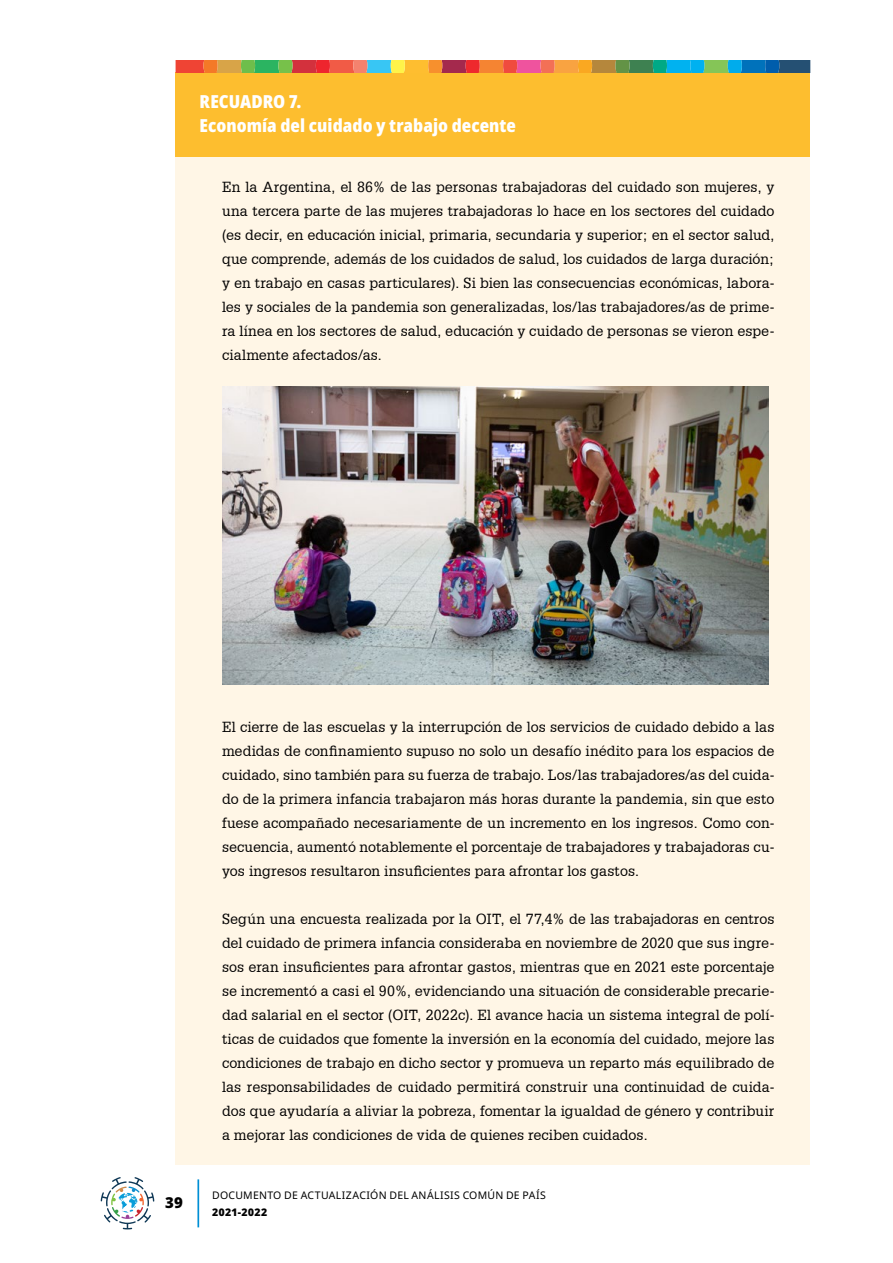
<style>
.page{position:relative;width:893px;height:1263px;background:#fff}
.page>*{position:absolute;margin:0;border:0;box-sizing:border-box;transform-origin:0 0}
.t1{font:900 condensed 18px/24px "Noto Sans";color:#fff}
.t2{font:900 15px "Noto Sans";color:#000}
.t3{font:14.25px/24px "Glypha LT";letter-spacing:.005em;color:#000;text-align:justify}
.t4{font:10.5px "Noto Sans";letter-spacing:.025em;color:#000}
.t5{font:900 10.5px "Noto Sans";letter-spacing:.025em;color:#000}
</style>
<div class="page">
<svg style="left:101px;top:1177px;width:53px;height:52px"></svg>
<hr style="left:197px;top:1179px;width:2px;height:48px;background:#008fd5">
<div style="left:176px;top:144px;width:634px;height:1020px;background:#fff6e6"></div>
<div style="left:176px;top:72px;width:634px;height:84px;background:#fdbe2f"></div>
<svg style="left:176px;top:60px;width:634px;height:12px;background:#998466"></svg>
<img style="left:222px;top:386px;width:546px;height:298px">
<p class="t1" style="left:200px;top:89px;width:318px">RECUADRO 7.<br>Economía del cuidado y trabajo decente</p>
<p class="t3" style="left:222px;top:175px;width:554px">En la Argentina, el 86% de las personas trabajadoras del cuidado son mujeres, y una tercera parte de las mujeres trabajadoras lo hace en los sectores del cuidado (es decir, en educación inicial, primaria, secundaria y superior; en el sector salud, que comprende, además de los cuidados de salud, los cuidados de larga duración; y en trabajo en casas particulares). Si bien las consecuencias económicas, labora&shy;les y sociales de la pandemia son generalizadas, los/las trabajadores/as de prime&shy;ra línea en los sectores de salud, educación y cuidado de personas se vieron espe&shy;cialmente afectados/as.</p>
<p class="t2" style="left:165px;top:1191px;width:19px">39</p>
<p class="t3" style="left:222px;top:715px;width:554px">El cierre de las escuelas y la interrupción de los servicios de cuidado debido a las medidas de confinamiento supuso no solo un desafío inédito para los espacios de cuidado, sino también para su fuerza de trabajo. Los/las trabajadores/as del cuida&shy;do de la primera infancia trabajaron más horas durante la pandemia, sin que esto fuese acompañado necesariamente de un incremento en los ingresos. Como con&shy;secuencia, aumentó notablemente el porcentaje de trabajadores y trabajadoras cu&shy;yos ingresos resultaron insuficientes para afrontar los gastos.</p>
<p class="t3" style="left:222px;top:907px;width:554px">Según una encuesta realizada por la OIT, el 77,4% de las trabajadoras en centros del cuidado de primera infancia consideraba en noviembre de 2020 que sus ingre&shy;sos eran insuficientes para afrontar gastos, mientras que en 2021 este porcentaje se incrementó a casi el 90%, evidenciando una situación de considerable precarie&shy;dad salarial en el sector (OIT, 2022c). El avance hacia un sistema integral de polí&shy;ticas de cuidados que fomente la inversión en la economía del cuidado, mejore las condiciones de trabajo en dicho sector y promueva un reparto más equilibrado de las responsabilidades de cuidado permitirá construir una continuidad de cuida&shy;dos que ayudaría a aliviar la pobreza, fomentar la igualdad de género y contribuir a mejorar las condiciones de vida de quienes reciben cuidados.</p>
<p class="t4" style="left:212px;top:1188px;width:335px">DOCUMENTO DE ACTUALIZACIÓN DEL ANÁLISIS COMÚN DE PAÍS</p>
<p class="t5" style="left:212px;top:1204px;width:57px">2021-2022</p>
</div>
